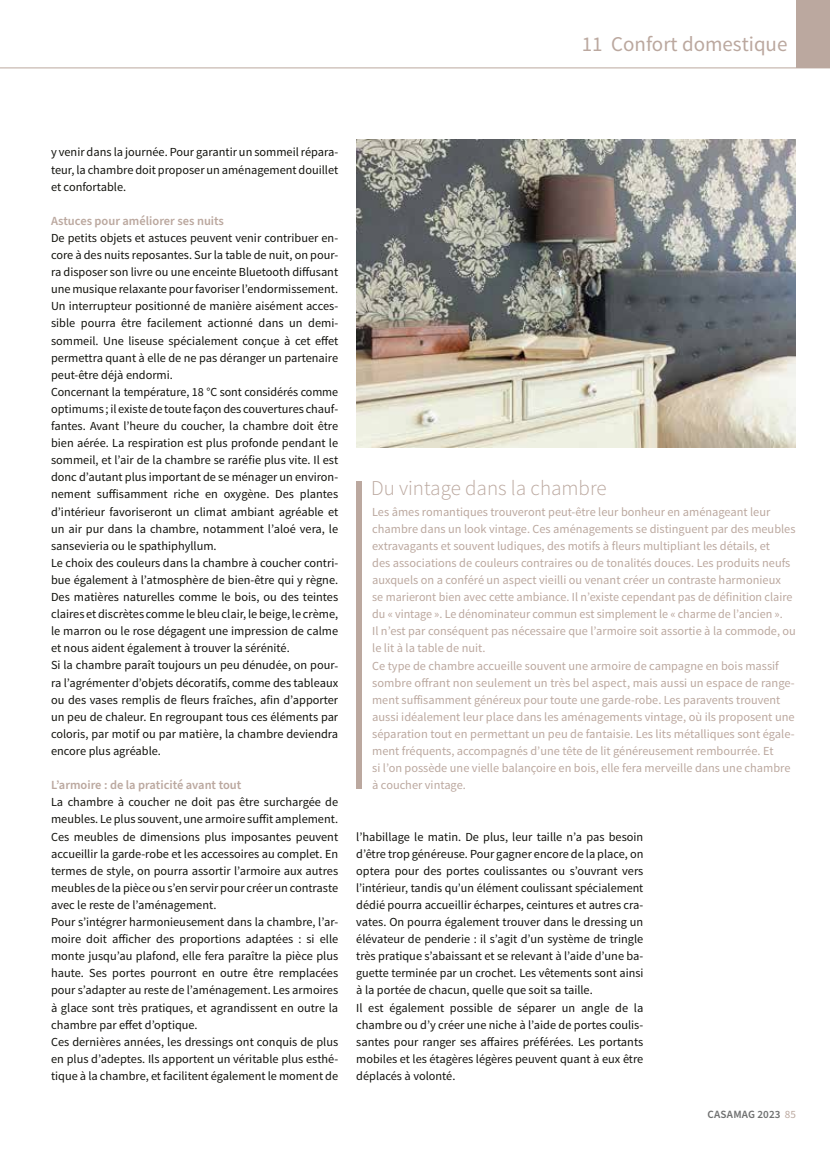
<style>
.page{position:relative;width:830px;height:1161px;background:#fff}
.page>*{position:absolute;margin:0;border:0;box-sizing:border-box;transform-origin:0 0}
.t1{font:300 21px "Source Sans Pro";color:#bba89f}
.t2{font:21px "Source Sans Pro";color:#bba89f}
.t3{font:600 12.45px "Source Sans Pro";color:#bba89f}
.t4{font:12.3px/17.1px "Source Sans Pro";color:#12120d}
.t5{font:12.3px/17.1px "Source Sans Pro";color:#bba89f}
.t6{font:600 11.1px "Source Sans Pro";letter-spacing:.02em;color:#6f7070}
.s1{font-weight:400;color:#bba89f}
</style>
<div class="page">
<div style="left:795px;top:0;width:34px;height:68px;background:#bba89f"></div>
<hr style="left:0;top:68px;width:829px;height:1px;background:#bba89f">
<img style="left:356px;top:139px;width:439px;height:308px">
<div style="left:356px;top:481px;width:5px;height:308px;background:#bba89f"></div>
<h1 class="t2" style="left:581px;top:31px;width:207px">11 Confort domestique</h1>
<p class="t4" style="left:51px;top:144px;width:288px;text-align:justify">y venir dans la journée. Pour garantir un sommeil répara&shy;teur, la chambre doit proposer un aménagement douillet et confortable.</p>
<p class="t3" style="left:51px;top:212px;width:174px">Astuces pour améliorer ses nuits</p>
<p class="t4" style="left:51px;top:229px;width:288px">De petits objets et astuces peuvent venir contribuer en&shy;core à des nuits reposantes. Sur la table de nuit, on pour&shy;ra disposer son livre ou une enceinte Bluetooth diffusant une musique relaxante pour favoriser l’endormissement.<br>Un interrupteur positionné de manière aisément acces&shy;sible pourra être facilement actionné dans un demi&shy;sommeil. Une liseuse spécialement conçue à cet effet permettra quant à elle de ne pas déranger un partenaire peut-être déjà endormi.<br>Concernant la température, 18 °C sont considérés comme optimums ; il existe de toute façon des couvertures chauf&shy;fantes. Avant l’heure du coucher, la chambre doit être bien aérée. La respiration est plus profonde pendant le sommeil, et l’air de la chambre se raréfie plus vite. Il est donc d’autant plus important de se ménager un environ&shy;nement suffisamment riche en oxygène. Des plantes d’intérieur favoriseront un climat ambiant agréable et un air pur dans la chambre, notamment l’aloé vera, le sansevieria ou le spathiphyllum.<br>Le choix des couleurs dans la chambre à coucher contri&shy;bue également à l’atmosphère de bien-être qui y règne.<br>Des matières naturelles comme le bois, ou des teintes claires et discrètes comme le bleu clair, le beige, le crème, le marron ou le rose dégagent une impression de calme et nous aident également à trouver la sérénité.<br>Si la chambre paraît toujours un peu dénudée, on pour&shy;ra l’agrémenter d’objets décoratifs, comme des tableaux ou des vases remplis de fleurs fraîches, afin d’apporter un peu de chaleur. En regroupant tous ces éléments par coloris, par motif ou par matière, la chambre deviendra encore plus agréable.</p>
<p class="t3" style="left:51px;top:777px;width:192px">L’armoire : de la praticité avant tout</p>
<p class="t4" style="left:51px;top:794px;width:288px">La chambre à coucher ne doit pas être surchargée de meubles. Le plus souvent, une armoire suffit amplement.<br>Ces meubles de dimensions plus imposantes peuvent accueillir la garde-robe et les accessoires au complet. En termes de style, on pourra assortir l’armoire aux autres meubles de la pièce ou s’en servir pour créer un contraste avec le reste de l’aménagement.<br>Pour s’intégrer harmonieusement dans la chambre, l’ar&shy;moire doit afficher des proportions adaptées : si elle monte jusqu’au plafond, elle fera paraître la pièce plus haute. Ses portes pourront en outre être remplacées pour s’adapter au reste de l’aménagement. Les armoires à glace sont très pratiques, et agrandissent en outre la chambre par effet d’optique.<br>Ces dernières années, les dressings ont conquis de plus en plus d’adeptes. Ils apportent un véritable plus esthé&shy;tique à la chambre, et facilitent également le moment de</p>
<h1 class="t1" style="left:371px;top:475px;width:237px">Du vintage dans la chambre</h1>
<p class="t5" style="left:372px;top:503px;width:425px">Les âmes romantiques trouveront peut-être leur bonheur en aménageant leur chambre dans un look vintage. Ces aménagements se distinguent par des meubles extravagants et souvent ludiques, des motifs à fleurs multipliant les détails, et<br>des associations de couleurs contraires ou de tonalités douces. Les produits neufs auxquels on a conféré un aspect vieilli ou venant créer un contraste harmonieux<br>se marieront bien avec cette ambiance. Il n’existe cependant pas de définition claire du « vintage ». Le dénominateur commun est simplement le « charme de l’ancien ».<br>Il n’est par conséquent pas nécessaire que l’armoire soit assortie à la commode, ou le lit à la table de nuit.<br>Ce type de chambre accueille souvent une armoire de campagne en bois massif sombre offrant non seulement un très bel aspect, mais aussi un espace de range&shy;ment suffisamment généreux pour toute une garde-robe. Les paravents trouvent aussi idéalement leur place dans les aménagements vintage, où ils proposent une séparation tout en permettant un peu de fantaisie. Les lits métalliques sont égale&shy;ment fréquents, accompagnés d’une tête de lit généreusement rembourrée. Et<br>si l’on possède une vielle balançoire en bois, elle fera merveille dans une chambre à coucher vintage.</p>
<p class="t4" style="left:356px;top:828px;width:288px">l’habillage le matin. De plus, leur taille n’a pas besoin d’être trop généreuse. Pour gagner encore de la place, on optera pour des portes coulissantes ou s’ouvrant vers l’intérieur, tandis qu’un élément coulissant spécialement dédié pourra accueillir écharpes, ceintures et autres cra&shy;vates. On pourra également trouver dans le dressing un élévateur de penderie : il s’agit d’un système de tringle très pratique s’abaissant et se relevant à l’aide d’une ba&shy;guette terminée par un crochet. Les vêtements sont ainsi à la portée de chacun, quelle que soit sa taille.<br>Il est également possible de séparer un angle de la chambre ou d’y créer une niche à l’aide de portes coulis&shy;santes pour ranger ses affaires préférées. Les portants mobiles et les étagères légères peuvent quant à eux être déplacés à volonté.</p>
<p class="t6" style="left:707px;top:1107px;width:90px">CASAMAG 2023 <span class="s1">85</span></p>
</div>
